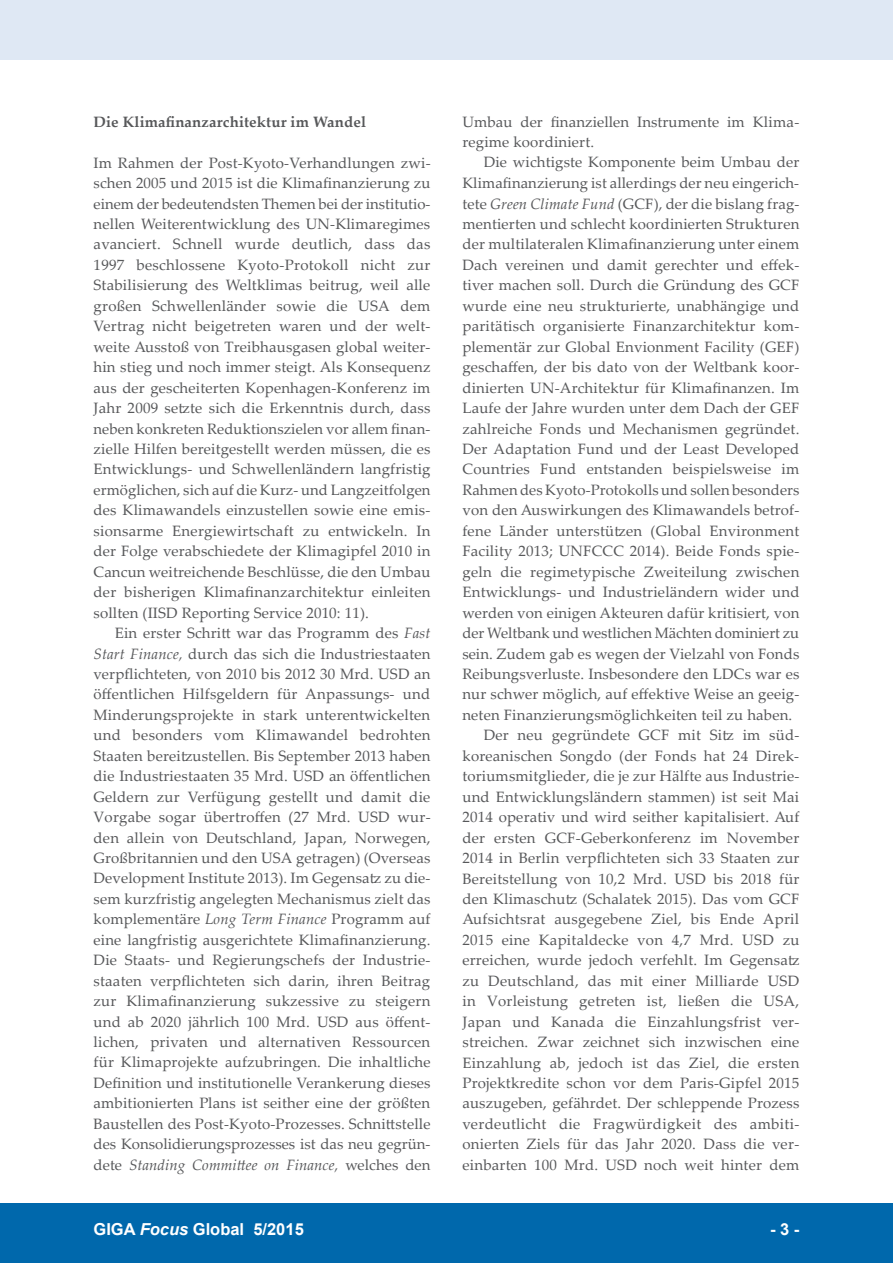
<style>
.page{position:relative;width:893px;height:1263px;background:#fff}
.page>*{position:absolute;margin:0;border:0;box-sizing:border-box;transform-origin:0 0}
.t1{font:700 16.5px "Arial";color:#fff}
.t2{font:15px/20.4px "Palatino Linotype";letter-spacing:.01em;color:#57585a;text-align:justify}
.t3{font:700 15px "Palatino Linotype";letter-spacing:.01em;color:#57585a}
.s1{font-style:italic}
</style>
<div class="page">
<div style="left:0;top:1203px;width:893px;height:60px;background:#0068ac"></div>
<div style="left:0;top:0;width:893px;height:60px;background:#dfe8f4"></div>
<p class="t3" style="left:94px;top:111px;width:274px">Die Klimafinanzarchitektur im Wandel</p>
<p class="t2" style="left:94px;top:152px;width:339px">Im Rahmen der Post-Kyoto-Verhandlungen zwi&shy;schen 2005 und 2015 ist die Klimafinanzierung zu einem der bedeutendsten Themen bei der institutio&shy;nellen Weiterentwicklung des UN-Klimaregimes avanciert. Schnell wurde deutlich, dass das 1997 beschlossene Kyoto-Protokoll nicht zur Stabilisierung des Weltklimas beitrug, weil alle großen Schwellenländer sowie die USA dem Vertrag nicht beigetreten waren und der welt&shy;weite Ausstoß von Treibhausgasen global weiter&shy;hin stieg und noch immer steigt. Als Konsequenz aus der gescheiterten Kopenhagen-Konferenz im Jahr 2009 setzte sich die Erkenntnis durch, dass neben konkreten Reduktionszielen vor allem finan&shy;zielle Hilfen bereitgestellt werden müssen, die es Entwicklungs- und Schwellenländern langfristig ermöglichen, sich auf die Kurz- und Langzeitfolgen des Klimawandels einzustellen sowie eine emis&shy;sionsarme Energiewirtschaft zu entwickeln. In der Folge verabschiedete der Klimagipfel 2010 in Cancun weitreichende Beschlüsse, die den Umbau der bisherigen Klimafinanzarchitektur einleiten sollten (IISD Reporting Service 2010: 11).</p>
<p class="t2" style="left:94px;top:622px;width:339px;text-indent:21px">Ein erster Schritt war das Programm des <span class="s1">Fast Start Finance,</span> durch das sich die Industriestaaten verpflichteten, von 2010 bis 2012 30 Mrd. USD an öffentlichen Hilfsgeldern für Anpassungs- und Minderungsprojekte in stark unterentwickelten und besonders vom Klimawandel bedrohten Staaten bereitzustellen. Bis September 2013 haben die Industriestaaten 35 Mrd. USD an öffentlichen Geldern zur Verfügung gestellt und damit die Vorgabe sogar übertroffen (27 Mrd. USD wur&shy;den allein von Deutschland, Japan, Norwegen, Großbritannien und den USA getragen) (Overseas Development Institute 2013). Im Gegensatz zu die&shy;sem kurzfristig angelegten Mechanismus zielt das komplementäre <span class="s1">Long Term Finance</span> Programm auf eine langfristig ausgerichtete Klimafinanzierung.<br>Die Staats- und Regierungschefs der Industrie&shy;staaten verpflichteten sich darin, ihren Beitrag zur Klimafinanzierung sukzessive zu steigern und ab 2020 jährlich 100 Mrd. USD aus öffent&shy;lichen, privaten und alternativen Ressourcen für Klimaprojekte aufzubringen. Die inhaltliche Definition und institutionelle Verankerung dieses ambitionierten Plans ist seither eine der größten Baustellen des Post-Kyoto-Prozesses. Schnittstelle des Konsolidierungsprozesses ist das neu gegrün&shy;dete <span class="s1">Standing Committee on Finance,</span> welches den</p>
<p class="t2" style="left:462px;top:111px;width:338px">Umbau der finanziellen Instrumente im Klima&shy;regime koordiniert.</p>
<p class="t2" style="left:484px;top:152px;width:317px">Die wichtigste Komponente beim Umbau der</p>
<p class="t2" style="left:462px;top:172px;width:338px">Klimafinanzierung ist allerdings der neu eingerich-</p>
<p class="t2" style="left:462px;top:193px;width:339px">tete <span class="s1">Green Climate Fund</span> (GCF), der die bislang frag-</p>
<p class="t2" style="left:462px;top:213px;width:338px">mentierten und schlecht koordinierten Strukturen</p>
<p class="t2" style="left:462px;top:234px;width:338px">der multilateralen Klimafinanzierung unter einem</p>
<p class="t2" style="left:462px;top:254px;width:339px">Dach vereinen und damit gerechter und effek-</p>
<p class="t2" style="left:462px;top:274px;width:338px">tiver machen soll. Durch die Gründung des GCF</p>
<p class="t2" style="left:462px;top:295px;width:338px">wurde eine neu strukturierte, unabhängige und</p>
<p class="t2" style="left:462px;top:315px;width:338px">paritätisch organisierte Finanzarchitektur kom-</p>
<p class="t2" style="left:462px;top:336px;width:338px">plementär zur Global Envionment Facility (GEF)</p>
<p class="t2" style="left:462px;top:356px;width:338px">geschaffen, der bis dato von der Weltbank koor-</p>
<p class="t2" style="left:462px;top:377px;width:338px">dinierten UN-Architektur für Klimafinanzen. Im</p>
<p class="t2" style="left:462px;top:397px;width:338px">Laufe der Jahre wurden unter dem Dach der GEF</p>
<p class="t2" style="left:462px;top:418px;width:339px">zahlreiche Fonds und Mechanismen gegründet.</p>
<p class="t2" style="left:462px;top:438px;width:338px">Der Adaptation Fund und der Least Developed</p>
<p class="t2" style="left:462px;top:458px;width:338px">Countries Fund entstanden beispielsweise im</p>
<p class="t2" style="left:462px;top:479px;width:339px">Rahmen des Kyoto-Protokolls und sollen besonders</p>
<p class="t2" style="left:462px;top:499px;width:338px">von den Auswirkungen des Klimawandels betrof-</p>
<p class="t2" style="left:462px;top:520px;width:338px">fene Länder unterstützen (Global Environment</p>
<p class="t2" style="left:462px;top:540px;width:338px">Facility 2013; UNFCCC 2014). Beide Fonds spie-</p>
<p class="t2" style="left:462px;top:561px;width:338px">geln die regimetypische Zweiteilung zwischen</p>
<p class="t2" style="left:462px;top:581px;width:339px">Entwicklungs- und Industrieländern wider und</p>
<p class="t2" style="left:462px;top:602px;width:338px">werden von einigen Akteuren dafür kritisiert, von</p>
<p class="t2" style="left:462px;top:622px;width:338px">der Weltbank und westlichen Mächten dominiert zu</p>
<p class="t2" style="left:462px;top:643px;width:339px">sein. Zudem gab es wegen der Vielzahl von Fonds</p>
<p class="t2" style="left:462px;top:663px;width:339px">Reibungsverluste. Insbesondere den LDCs war es</p>
<p class="t2" style="left:462px;top:684px;width:338px">nur schwer möglich, auf effektive Weise an geeig-</p>
<p class="t2" style="left:462px;top:704px;width:331px">neten Finanzierungsmöglichkeiten teil zu haben.</p>
<p class="t2" style="left:484px;top:724px;width:317px">Der neu gegründete GCF mit Sitz im süd-</p>
<p class="t2" style="left:462px;top:745px;width:337px">koreanischen Songdo (der Fonds hat 24 Direk-</p>
<p class="t2" style="left:462px;top:765px;width:339px">toriumsmitglieder, die je zur Hälfte aus Industrie-</p>
<p class="t2" style="left:462px;top:786px;width:338px">und Entwicklungsländern stammen) ist seit Mai</p>
<p class="t2" style="left:462px;top:806px;width:338px">2014 operativ und wird seither kapitalisiert. Auf</p>
<p class="t2" style="left:462px;top:827px;width:338px">der ersten GCF-Geberkonferenz im November</p>
<p class="t2" style="left:462px;top:847px;width:339px">2014 in Berlin verpflichteten sich 33 Staaten zur</p>
<p class="t2" style="left:462px;top:868px;width:339px">Bereitstellung von 10,2 Mrd. USD bis 2018 für</p>
<p class="t2" style="left:462px;top:888px;width:338px">den Klimaschutz (Schalatek 2015). Das vom GCF</p>
<p class="t2" style="left:462px;top:908px;width:338px">Aufsichtsrat ausgegebene Ziel, bis Ende April</p>
<p class="t2" style="left:462px;top:929px;width:338px">2015 eine Kapitaldecke von 4,7 Mrd. USD zu</p>
<p class="t2" style="left:462px;top:949px;width:339px">erreichen, wurde jedoch verfehlt. Im Gegensatz</p>
<p class="t2" style="left:462px;top:970px;width:338px">zu Deutschland, das mit einer Milliarde USD</p>
<p class="t2" style="left:462px;top:990px;width:338px">in Vorleistung getreten ist, ließen die USA,</p>
<p class="t2" style="left:462px;top:1011px;width:338px">Japan und Kanada die Einzahlungsfrist ver-</p>
<p class="t2" style="left:462px;top:1031px;width:338px">streichen. Zwar zeichnet sich inzwischen eine</p>
<p class="t2" style="left:462px;top:1052px;width:338px">Einzahlung ab, jedoch ist das Ziel, die ersten</p>
<p class="t2" style="left:462px;top:1072px;width:339px">Projektkredite schon vor dem Paris-Gipfel 2015</p>
<p class="t2" style="left:462px;top:1092px;width:338px">auszugeben, gefährdet. Der schleppende Prozess</p>
<p class="t2" style="left:462px;top:1113px;width:338px">verdeutlicht die Fragwürdigkeit des ambiti-</p>
<p class="t2" style="left:462px;top:1133px;width:338px">onierten Ziels für das Jahr 2020. Dass die ver-</p>
<p class="t2" style="left:462px;top:1154px;width:338px">einbarten 100 Mrd. USD noch weit hinter dem</p>
<p class="t1" style="left:94px;top:1218px;width:212px">GIGA <span class="s1">Focus</span> Global 5/2015</p>
<p class="t1" style="left:770px;top:1218px;width:31px">- 3 -</p>
</div>
